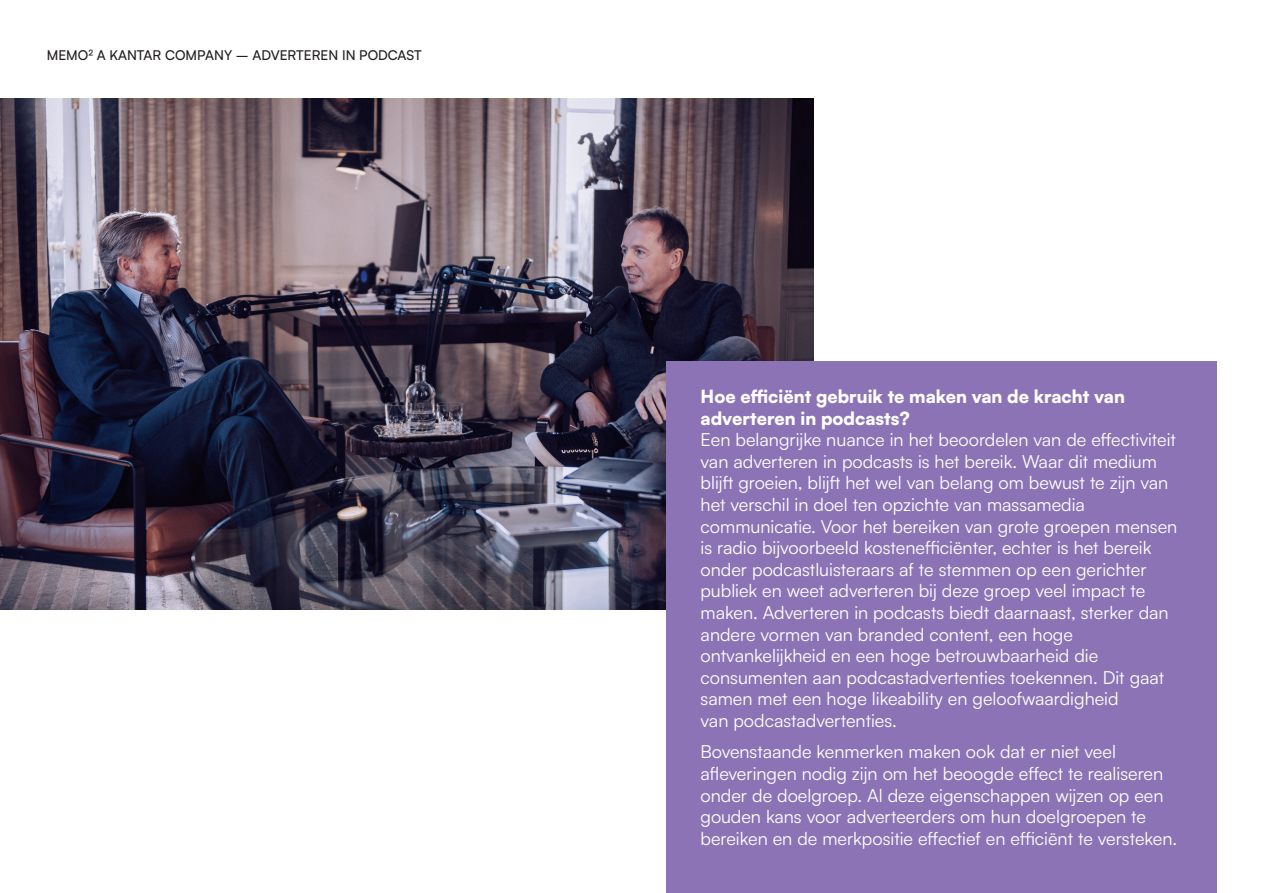
<style>
.page{position:relative;width:1263px;height:893px;background:#fff}
.page>*{position:absolute;margin:0;border:0;box-sizing:border-box;transform-origin:0 0}
.Paragraph_Style_1{font:18px/21.6px "Satoshi";color:#fff}
.Paragraph_Style_1-2{font:900 18px "Satoshi";color:#fff}
.t1{font:500 13.5px "Satoshi";color:#231f20}
</style>
<div class="page">
<img style="left:0;top:99px;width:813px;height:510px">
<div style="left:666px;top:361px;width:550px;height:532px;background:#8c73b5"></div>
<p class="t1" style="left:47px;top:46px;width:376px">MEMO² A KANTAR COMPANY – ADVERTEREN IN PODCAST</p>
<p class="Paragraph_Style_1-2" style="left:701px;top:383px;width:426px">Hoe efficiënt gebruik te maken van de kracht van</p>
<p class="Paragraph_Style_1-2" style="left:701px;top:404px;width:211px">adverteren in podcasts?</p>
<p class="Paragraph_Style_1" style="left:701px;top:428px;width:477px">Een belangrijke nuance in het beoordelen van de effectiviteit van adverteren in podcasts is het bereik. Waar dit medium blijft groeien, blijft het wel van belang om bewust te zijn van het verschil in doel ten opzichte van massamedia</p>
<p class="Paragraph_Style_1" style="left:701px;top:515px;width:478px">communicatie. Voor het bereiken van grote groepen mensen is radio bijvoorbeeld kostenefficiënter, echter is het bereik onder podcastluisteraars af te stemmen op een gerichter</p>
<p class="Paragraph_Style_1" style="left:701px;top:579px;width:470px">publiek en weet adverteren bij deze groep veel impact te maken. Adverteren in podcasts biedt daarnaast, sterker dan andere vormen van branded content, een hoge</p>
<p class="Paragraph_Style_1" style="left:701px;top:644px;width:399px">ontvankelijkheid en een hoge betrouwbaarheid die</p>
<p class="Paragraph_Style_1" style="left:701px;top:666px;width:465px">consumenten aan podcastadvertenties toekennen. Dit gaat samen met een hoge likeability en geloofwaardigheid</p>
<p class="Paragraph_Style_1" style="left:701px;top:709px;width:198px">van podcastadvertenties.</p>
<p class="Paragraph_Style_1" style="left:701px;top:740px;width:417px">Bovenstaande kenmerken maken ook dat er niet veel</p>
<p class="Paragraph_Style_1" style="left:701px;top:762px;width:478px">afleveringen nodig zijn om het beoogde effect te realiseren onder de doelgroep. Al deze eigenschappen wijzen op een gouden kans voor adverteerders om hun doelgroepen te bereiken en de merkpositie effectief en efficiënt te versteken.</p>
</div>
